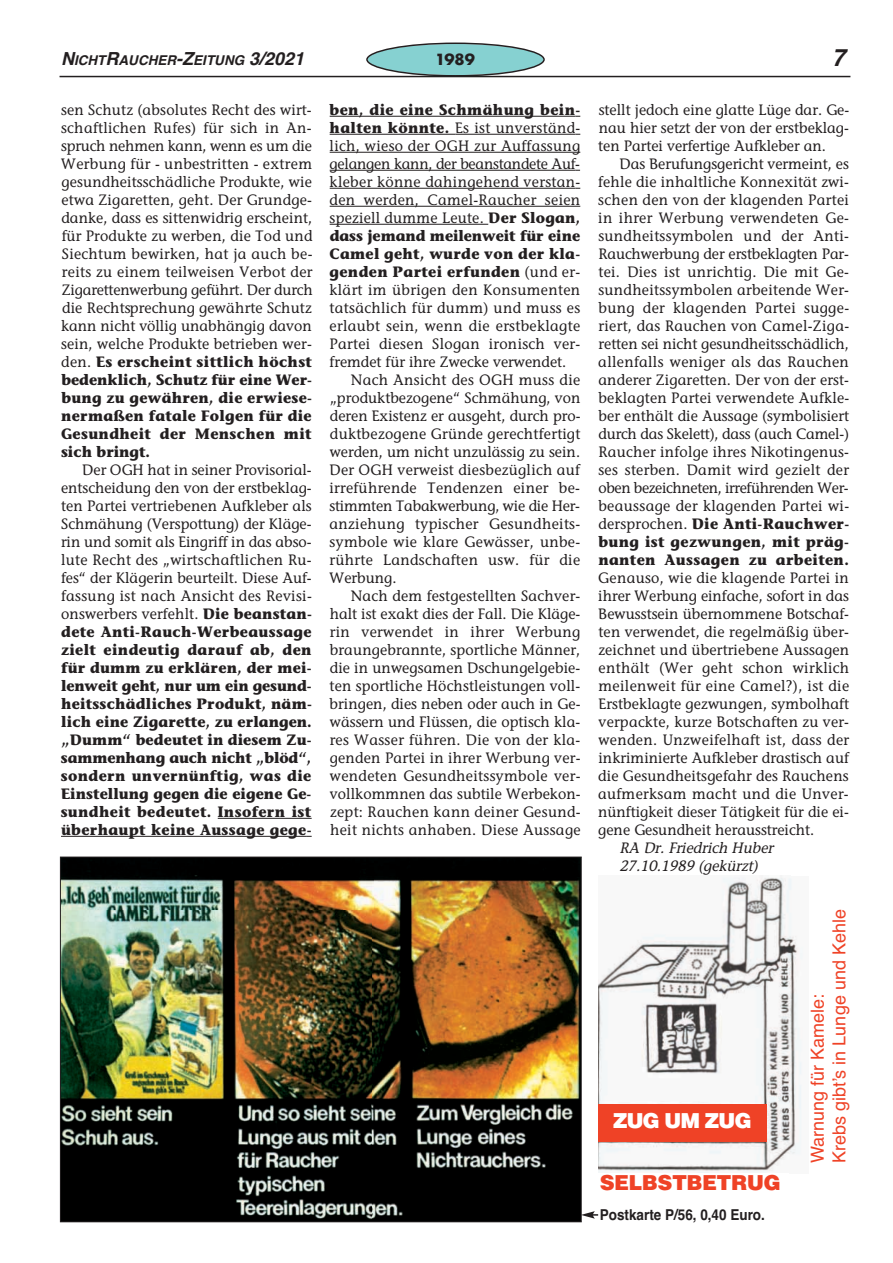
<style>
.page{position:relative;width:893px;height:1263px;background:#fff}
.page>*{position:absolute;margin:0;border:0;box-sizing:border-box;transform-origin:0 0}
.t1{font:italic 700 24px "Helvetica";color:#231f20}
.t2{font:900 21px "Helvetica";letter-spacing:-.035em;color:#ef4226}
.t3{font:900 21px "Helvetica";letter-spacing:-.065em;color:#fff}
.t4{font:18px/21.6px "Helvetica";color:#ef4226}
.t5{font:500 15px/18px "Stone Informal Std";letter-spacing:.02em;color:#231f20;text-align:justify;scale:.96 1}
.t6{font:700 15px/18px "Stone Informal Std";letter-spacing:.025em;color:#231f20;text-align:justify;scale:.96 1}
.t7{font:500 15px "Stone Informal Std";color:#231f20;scale:.96 1}
.t8{font:italic 500 15px/18px "Stone Informal Std";color:#231f20;scale:.96 1}
.t9{font:500 15px "Stone Informal Std";letter-spacing:-.015em;color:#231f20;scale:.96 1}
.t10{font:500 15px "Stone Informal Std";letter-spacing:-.01em;color:#231f20;scale:.96 1}
.t11{font:700 15px "Stone Informal Std";letter-spacing:-.005em;color:#231f20;scale:.96 1}
.t12{font:700 15px "Helvetica";color:#231f20;scale:.9 1}
.t13{font:700 15px "Futura";color:#231f20}
.t14{font:italic 700 13.5px "Helvetica";color:#231f20}
.s1{font-size:18px}
.s2{font-weight:700}
.s3{font-weight:500}
</style>
<div class="page">
<hr style="left:218px;top:818px;width:94px;height:1px;background:#231f20">
<hr style="left:61px;top:836px;width:246px;height:1px;background:#231f20">
<hr style="left:330px;top:116px;width:245px;height:1px;background:#231f20">
<hr style="left:330px;top:134px;width:125px;height:1px;background:#231f20">
<hr style="left:455px;top:134px;width:120px;height:1px;background:#231f20">
<hr style="left:330px;top:152px;width:250px;height:1px;background:#231f20">
<hr style="left:330px;top:170px;width:245px;height:1px;background:#231f20">
<hr style="left:330px;top:188px;width:245px;height:1px;background:#231f20">
<hr style="left:330px;top:206px;width:250px;height:1px;background:#231f20">
<hr style="left:330px;top:224px;width:158px;height:1px;background:#231f20">
<svg style="left:366px;top:43px;width:179px;height:33px"></svg>
<hr style="left:60px;top:76px;width:790px;height:1px;background:#231f20">
<img style="left:62px;top:859px;width:518px;height:361px">
<svg style="left:581px;top:1211px;width:17px;height:8px"></svg>
<img style="left:598px;top:876px;width:205px;height:297px">
<div style="left:598px;top:1105px;width:168px;height:37px;background:#ef4226"></div>
<p class="t14" style="left:61px;top:52px;width:245px"><span class="s1">N</span>ICHT<span class="s1">R</span>AUCHER<span class="s1">-Z</span>EITUNG <span class="s1">3/2021</span></p>
<p class="t13" style="left:435px;top:49px;width:41px">1989</p>
<h1 class="t1" style="left:832px;top:44px;width:15px">7</h1>
<p class="t5" style="left:61px;top:102px;width:264px">sen Schutz (absolutes Recht des wirt&shy;schaftlichen Rufes) für sich in An&shy;spruch nehmen kann, wenn es um die Werbung für - unbestritten - extrem gesundheitsschädliche Produkte, wie etwa Zigaretten, geht. Der Grundge&shy;danke, dass es sittenwidrig erscheint, für Produkte zu werben, die Tod und Siechtum bewirken, hat ja auch be&shy;reits zu einem teilweisen Verbot der Zigarettenwerbung geführt. Der durch die Rechtsprechung gewährte Schutz kann nicht völlig unabhängig davon sein, welche Produkte betrieben wer&shy;den. <span class="s2">Es erscheint sittlich höchst bedenklich, Schutz für eine Wer&shy;bung zu gewähren, die erwiese&shy;nermaßen fatale Folgen für die Gesundheit der Menschen mit sich bringt.</span></p>
<p class="t6" style="left:61px;top:462px;width:263px;text-indent:22px"><span class="s3">Der OGH hat in seiner Provisorial - entscheidung den von der erstbeklag&shy;ten Partei vertriebenen Aufkleber als Schmähung (Verspottung) der Kläge&shy;rin und somit als Eingriff in das abso&shy;lute Recht des „wirtschaftlichen Ru&shy;fes“ der Klägerin beurteilt. Diese Auf&shy;fassung ist nach Ansicht des Revisi&shy;onswerbers verfehlt.</span> Die beanstan&shy;dete Anti-Rauch-Werbeaussage zielt eindeutig darauf ab, den für dumm zu erklären, der mei&shy;lenweit geht, nur um ein gesund - heitsschädliches Produkt, näm&shy;lich eine Zigarette, zu erlangen. „Dumm“ bedeutet in die sem Zu&shy;sammenhang auch nicht „blöd“, sondern unvernünftig, was die Einstellung gegen die eigene Ge&shy;sundheit bedeutet. Insofern ist überhaupt keine Aussage gege-</p>
<p class="t6" style="left:330px;top:102px;width:263px">ben, die eine Schmä hung bein-</p>
<p class="t5" style="left:330px;top:120px;width:263px"><span class="s2">halten könnte.</span> Es ist unverständ-</p>
<p class="t5" style="left:330px;top:138px;width:263px">lich, wieso der OGH zur Auffassung</p>
<p class="t9" style="left:330px;top:158px;width:262px">gelangen kann, der beanstandete Auf -</p>
<p class="t5" style="left:330px;top:174px;width:263px">kleber könne dahingehend verstan-</p>
<p class="t5" style="left:330px;top:192px;width:263px">den werden, Camel-Raucher seien</p>
<p class="t5" style="left:330px;top:210px;width:263px">speziell dumme Leute. <span class="s2">Der Slogan,</span></p>
<p class="t11" style="left:330px;top:230px;width:263px">dass jemand meilenweit für eine</p>
<p class="t6" style="left:330px;top:246px;width:262px">Camel geht, wurde von der kla-</p>
<p class="t6" style="left:329px;top:264px;width:263px">genden Partei erfunden <span class="s3">(und er-</span></p>
<p class="t5" style="left:330px;top:282px;width:263px">klärt im übrigen den Konsumenten</p>
<p class="t5" style="left:330px;top:300px;width:263px">tatsächlich für dumm) und muss es</p>
<p class="t5" style="left:330px;top:318px;width:263px">erlaubt sein, wenn die erstbeklagte</p>
<p class="t5" style="left:330px;top:336px;width:263px">Partei diesen Slogan ironisch ver-</p>
<p class="t7" style="left:330px;top:356px;width:248px">fremdet für ihre Zwecke verwendet.</p>
<p class="t5" style="left:351px;top:372px;width:240px">Nach Ansicht des OGH muss die</p>
<p class="t5" style="left:330px;top:390px;width:263px">„produktbezogene“ Schmähung, von</p>
<p class="t7" style="left:330px;top:410px;width:263px">deren Existenz er ausgeht, durch pro-</p>
<p class="t5" style="left:330px;top:426px;width:262px">duktbezogene Gründe gerechtfertigt</p>
<p class="t7" style="left:330px;top:446px;width:262px">werden, um nicht unzulässig zu sein.</p>
<p class="t5" style="left:329px;top:462px;width:262px">Der OGH verweist diesbezüglich auf</p>
<p class="t5" style="left:329px;top:480px;width:263px">irreführende Tendenzen einer be-</p>
<p class="t10" style="left:329px;top:500px;width:263px">stimmten Tabakwerbung, wie die Her -</p>
<p class="t5" style="left:330px;top:516px;width:263px">anziehung typischer Gesundheits-</p>
<p class="t5" style="left:330px;top:534px;width:263px">symbole wie klare Gewässer, unbe -</p>
<p class="t5" style="left:330px;top:552px;width:263px">rührte Landschaften usw. für die</p>
<p class="t7" style="left:330px;top:572px;width:71px">Werbung.</p>
<p class="t5" style="left:351px;top:588px;width:241px">Nach dem festgestellten Sachver-</p>
<p class="t7" style="left:330px;top:608px;width:263px">halt ist exakt dies der Fall. Die Kläge-</p>
<p class="t5" style="left:330px;top:624px;width:263px">rin verwendet in ihrer Werbung</p>
<p class="t5" style="left:330px;top:642px;width:263px">braun gebrannte, sportliche Männer,</p>
<p class="t5" style="left:330px;top:660px;width:262px">die in unwegsamen Dschungelgebie-</p>
<p class="t5" style="left:330px;top:678px;width:263px">ten sportliche Höchstleistungen voll-</p>
<p class="t5" style="left:330px;top:696px;width:263px">bringen, dies neben oder auch in Ge-</p>
<p class="t5" style="left:330px;top:714px;width:262px">wässern und Flüssen, die optisch kla-</p>
<p class="t5" style="left:330px;top:732px;width:263px">res Wasser führen. Die von der kla-</p>
<p class="t5" style="left:330px;top:750px;width:263px">genden Partei in ihrer Werbung ver-</p>
<p class="t5" style="left:330px;top:768px;width:263px">wendeten Gesundheitssymbole ver-</p>
<p class="t5" style="left:330px;top:786px;width:263px">vollkommnen das subtile Werbekon-</p>
<p class="t5" style="left:330px;top:804px;width:263px">zept: Rauchen kann deiner Gesund-</p>
<p class="t5" style="left:330px;top:822px;width:263px">heit nichts anhaben. Diese Aussage</p>
<p class="t5" style="left:598px;top:102px;width:263px">stellt jedoch eine glatte Lüge dar. Ge&shy;nau hier setzt der von der erstbeklag&shy;ten Partei verfertige Aufkleber an.</p>
<p class="t5" style="left:598px;top:156px;width:263px;text-indent:21px">Das Berufungsgericht vermeint, es fehle die inhaltliche Konnexität zwi&shy;schen den von der klagenden Partei in ihrer Werbung verwendeten Ge&shy;sundheitssymbolen und der Anti-Rauchwerbung der erstbeklagten Par - tei. Dies ist unrichtig. Die mit Ge&shy;sundheitssymbolen arbeitende Wer&shy;bung der klagenden Partei sugge&shy;riert, das Rauchen von Camel-Ziga&shy;retten sei nicht gesundheitsschädlich, allenfalls weniger als das Rauchen anderer Zigaretten. Der von der erst&shy;beklagten Partei verwendete Aufkle&shy;ber enthält die Aussage (symbolisiert durch das Skelett), dass (auch Camel-)<br>Raucher infolge ihres Nikotingenus&shy;ses sterben. Damit wird gezielt der oben bezeichneten, irreführenden Wer - beaussage der klagenden Partei wi&shy;dersprochen. <span class="s2">Die Anti-Rauchwer&shy;bung ist gezwungen, mit präg&shy;nanten Aussagen zu arbeiten.</span></p>
<p class="t5" style="left:598px;top:570px;width:263px">Genauso, wie die klagende Partei in ihrer Werbung einfache, sofort in das Bewusstsein übernommene Botschaf&shy;ten verwendet, die regelmäßig über&shy;zeichnet und übertriebene Aussagen enthält (Wer geht schon wirklich meilenweit für eine Camel?), ist die Erstbeklagte gezwungen, symbolhaft verpackte, kurze Botschaften zu ver&shy;wenden. Unzweifelhaft ist, dass der inkriminierte Aufkleber drastisch auf die Gesundheitsgefahr des Rauchens aufmerksam macht und die Unver&shy;nünftigkeit dieser Tätigkeit für die ei&shy;gene Gesundheit herausstreicht.</p>
<p class="t8" style="left:620px;top:840px;width:165px">RA Dr. Friedrich Huber<br>27.10.1989 (gekürzt)</p>
<h2 class="t3" style="left:613px;top:1109px;width:141px">ZUG UM ZUG</h2>
<h2 class="t2" style="left:600px;top:1170px;width:183px">SELBSTBETRUG</h2>
<p class="t12" style="left:600px;top:1206px;width:185px">Postkarte P/56, 0,40 Euro.</p>
<p class="t4" style="left:807px;top:1163px;width:255px;rotate:-90deg">Warnung für Kamele:<br>Krebs gibt’s in Lunge und Kehle</p>
</div>
